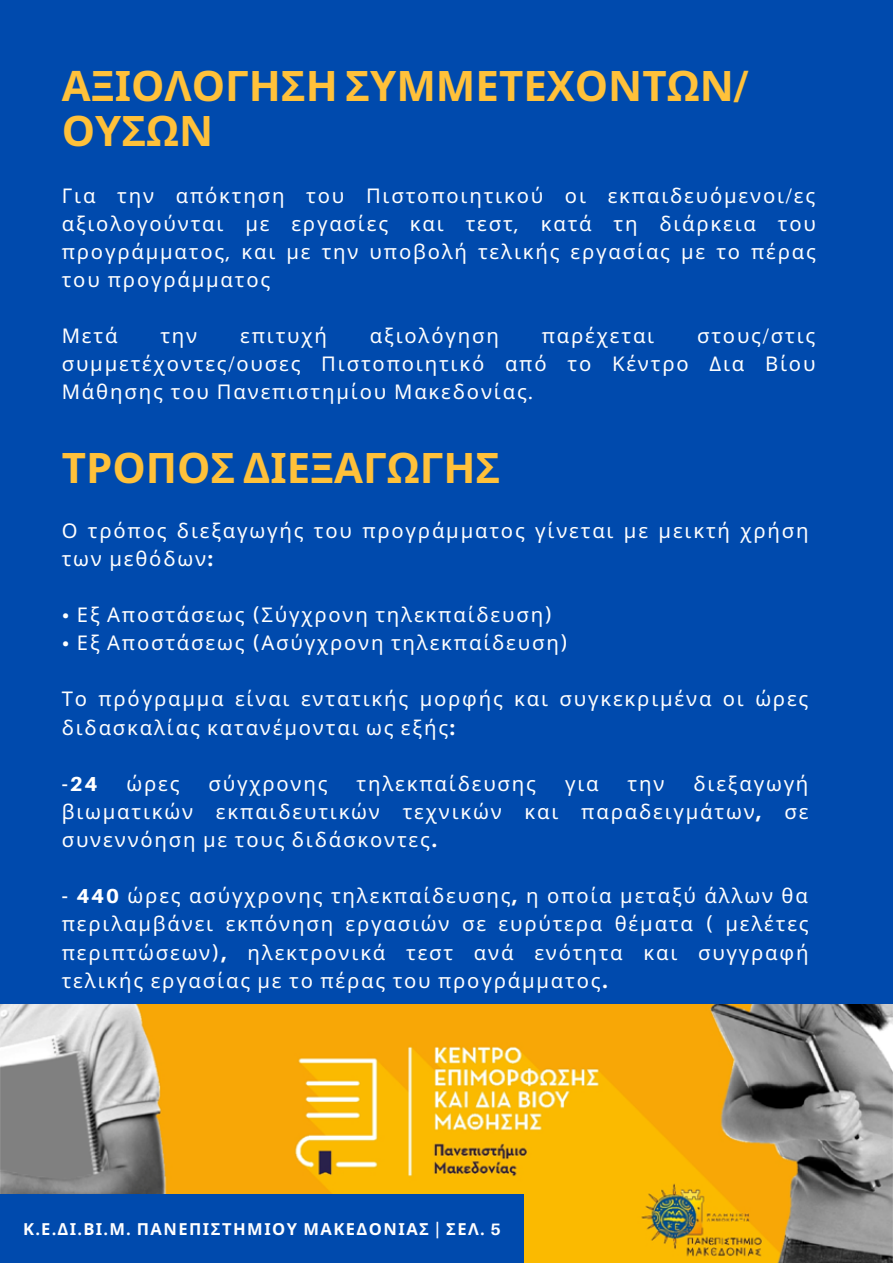
<style>
.page{position:relative;width:893px;height:1264px;background:#fff}
.page>*{position:absolute;margin:0;border:0;box-sizing:border-box;transform-origin:0 0}
.t1{font:700 42px/45px "Noto Sans";color:#ffc13a}
.t2{font:20.25px/28px "Noto Sans";letter-spacing:.09em;color:#fff;text-align:justify}
.t3{font:800 20.25px "Aileron";color:#fff}
.t4{font:700 16.5px "Noto Sans";letter-spacing:.09em;color:#fff}
.s1{font-family:"Aileron";font-weight:900}
.s2{font-family:"Aileron"}
.s3{font-family:"Aileron";font-weight:800}
</style>
<div class="page">
<div style="left:0;top:0;width:892px;height:1262px;background:#004aad"></div>
<img style="left:0;top:1004px;width:892px;height:258px">
<div style="left:0;top:1194px;width:524px;height:68px;background:#004aad"></div>
<p class="t1" style="left:62px;top:62px;width:688px">ΑΞΙΟΛΟΓΗΣΗ ΣΥΜΜΕΤΕΧΟΝΤΩΝ<span class="s1">/<br></span>ΟΥΣΩΝ</p>
<p class="t2" style="left:62px;top:181px;width:755px">Για την απόκτηση του Πιστοποιητικού οι εκπαιδευόμενοι<span class="s2">/</span>ες αξιολογούνται με εργασίες και τεστ<span class="s2">,</span> κατά τη διάρκεια του προγράμματος<span class="s2">,</span> και με την υποβολή τελικής εργασίας με το πέρας του προγράμματος</p>
<p class="t2" style="left:62px;top:321px;width:57px">Μετά</p>
<p class="t2" style="left:160px;top:321px;width:38px">την</p>
<p class="t2" style="left:240px;top:321px;width:88px">επιτυχή</p>
<p class="t2" style="left:370px;top:321px;width:130px">αξιολόγηση</p>
<p class="t2" style="left:541px;top:321px;width:114px">παρέχεται</p>
<p class="t2" style="left:62px;top:321px;width:755px;text-indent:635px">στους<span class="s2">/</span>στις συμμετέχοντες<span class="s2">/</span>ουσες Πιστοποιητικό από το Κέντρο Δια Βίου Μάθησης του Πανεπιστημίου Μακεδονίας<span class="s2">.</span></p>
<p class="t1" style="left:62px;top:444px;width:440px">ΤΡΟΠΟΣ ΔΙΕΞΑΓΩΓΗΣ</p>
<p class="t2" style="left:62px;top:516px;width:748px">Ο τρόπος διεξαγωγής του προγράμματος γίνεται με μεικτή χρήση των μεθόδων<span class="s3">:</span></p>
<p class="t2" style="left:62px;top:600px;width:492px"><span class="s3">•</span> Εξ Αποστάσεως <span class="s3">(</span>Σύγχρονη τηλεκπαίδευση<span class="s3">)</span></p>
<p class="t2" style="left:62px;top:628px;width:508px"><span class="s3">•</span> Εξ Αποστάσεως <span class="s3">(</span>Ασύγχρονη τηλεκπαίδευση<span class="s3">)</span></p>
<p class="t2" style="left:62px;top:684px;width:748px">Το πρόγραμμα είναι εντατικής μορφής και συγκεκριμένα οι ώρες διδασκαλίας κατανέμονται ως εξής<span class="s3">:</span></p>
<p class="t3" style="left:62px;top:771px;width:37px">-24</p>
<p class="t2" style="left:126px;top:769px;width:55px">ώρες</p>
<p class="t2" style="left:208px;top:769px;width:120px">σύγχρονης</p>
<p class="t2" style="left:356px;top:769px;width:181px">τηλεκπαίδευσης</p>
<p class="t2" style="left:565px;top:769px;width:35px">για</p>
<p class="t2" style="left:627px;top:769px;width:38px">την</p>
<p class="t2" style="left:62px;top:769px;width:748px;text-indent:631px">διεξαγωγή βιωματικών εκπαιδευτικών τεχνικών και παραδειγμάτων<span class="s3">,</span> σε συνεννόηση με τους διδάσκοντες<span class="s3">.</span></p>
<p class="t2" style="left:62px;top:881px;width:748px"><span class="s3">- 440</span> ώρες ασύγχρονης τηλεκπαίδευσης<span class="s3">,</span> η οποία μεταξύ άλλων θα περιλαμβάνει εκπόνηση εργασιών σε ευρύτερα θέματα <span class="s3">(</span> μελέτες περιπτώσεων<span class="s3">),</span> ηλεκτρονικά τεστ ανά ενότητα και συγγραφή τελικής εργασίας με το πέρας του προγράμματος<span class="s3">.</span></p>
<p class="t4" style="left:23px;top:1217px;width:479px">Κ<span class="s2">.</span>Ε<span class="s2">.</span>ΔΙ<span class="s2">.</span>ΒΙ<span class="s2">.</span>Μ<span class="s2">.</span> ΠΑΝΕΠΙΣΤΗΜΙΟΥ ΜΑΚΕΔΟΝΙΑΣ <span class="s2">|</span> ΣΕΛ<span class="s2">. 5</span></p>
</div>
